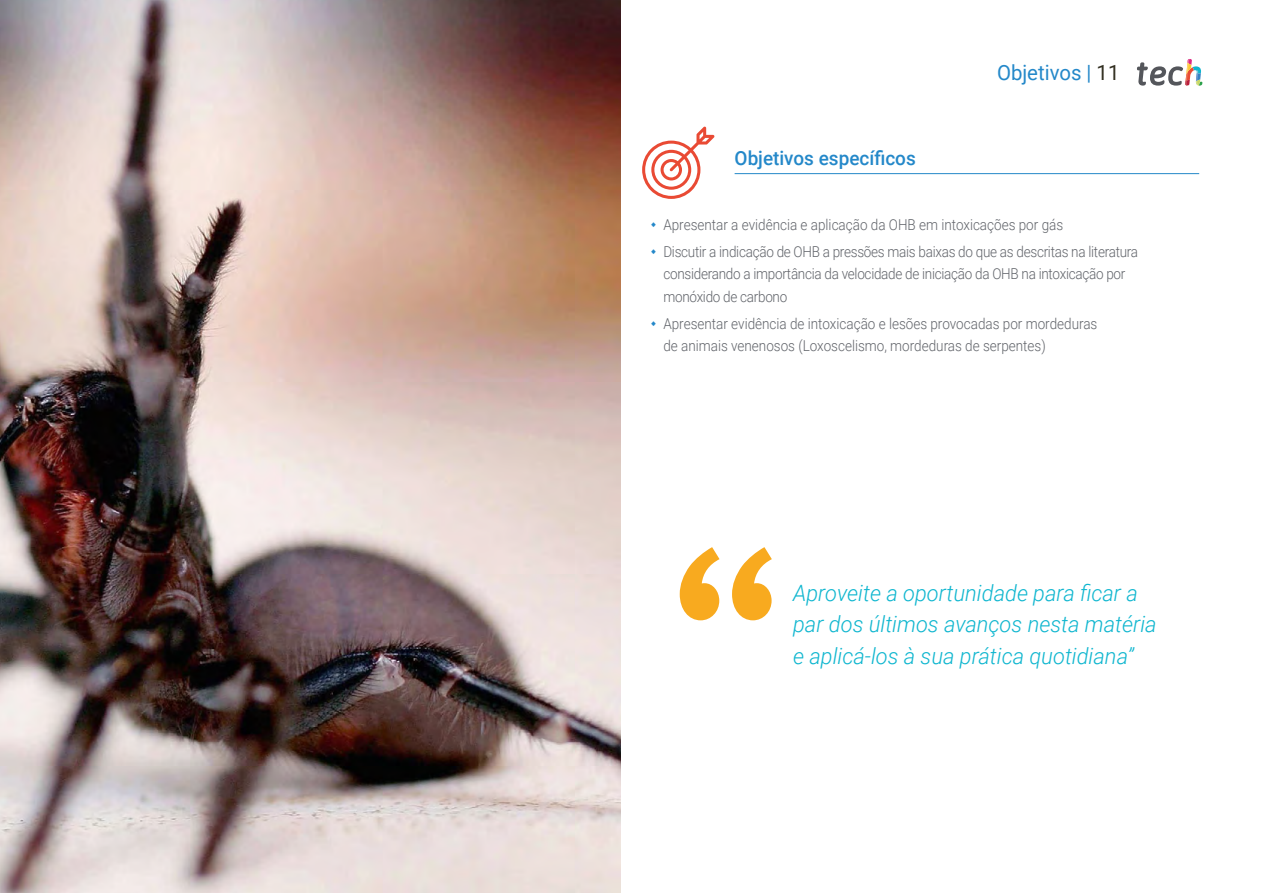
<style>
.page{position:relative;width:1263px;height:893px;background:#fff}
.page>*{position:absolute;margin:0;border:0;box-sizing:border-box;transform-origin:0 0}
.t1{font:italic 300 22.5px/31.5px "Roboto";color:#0fb6cf}
.t2{font:21px "Roboto";color:#2488c9}
.t3{font:500 19.5px "Roboto";color:#2488c9}
.t4{font:300 15px/22.5px "Roboto";letter-spacing:-.01em;color:#61646a;scale:.9 1}
.s1{color:#312e20}
</style>
<div class="page">
<hr style="left:735px;top:173px;width:464px;height:1px;background:#2488c9">
<svg style="left:642px;top:127px;width:72px;height:72px"></svg>
<img style="left:0;top:0;width:621px;height:893px">
<svg style="left:1137px;top:59px;width:65px;height:27px"></svg>
<svg style="left:680px;top:547px;width:92px;height:73px"></svg>
<h3 class="t3" style="left:735px;top:144px;width:183px">Objetivos específicos</h3>
<h2 class="t2" style="left:997px;top:57px;width:124px">Objetivos | <span class="s1">11</span></h2>
<p class="t4" style="left:663px;top:211px;width:529px;line-height:26.7px">Apresentar a evidência e aplicação da OHB em intoxicações por gás<br>Discutir a indicação de OHB a pressões mais baixas do que as descritas na literatura</p>
<p class="t4" style="left:663px;top:262px;width:515px">considerando a importância da velocidade de iniciação da OHB na intoxicação por monóxido de carbono</p>
<p class="t4" style="left:663px;top:311px;width:484px">Apresentar evidência de intoxicação e lesões provocadas por mordeduras de animais venenosos (Loxoscelismo, mordeduras de serpentes)</p>
<h1 class="t1" style="left:793px;top:576px;width:365px">Aproveite a oportunidade para ficar a par dos últimos avanços nesta matéria e aplicá-los à sua prática quotidiana”</h1>
</div>
